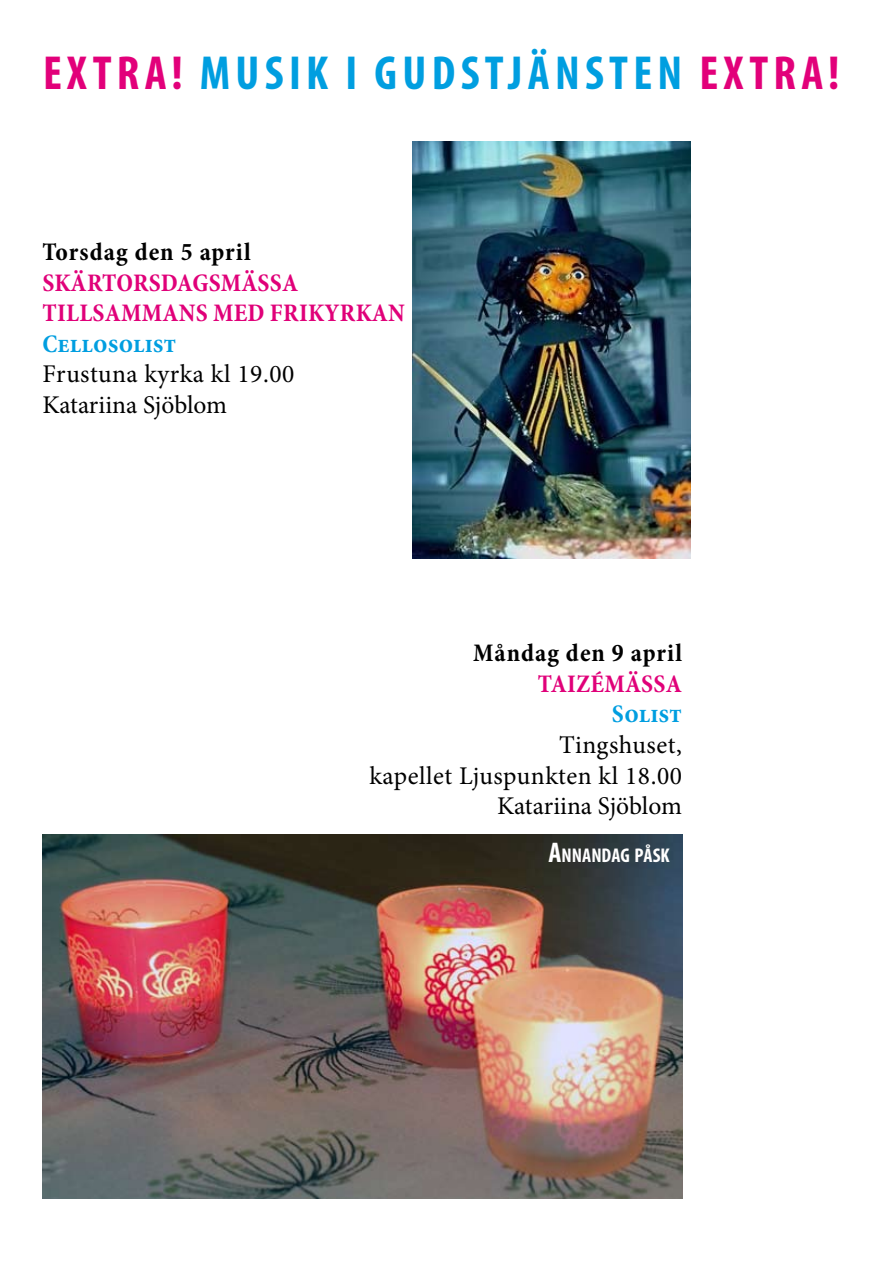
<style>
.page{position:relative;width:893px;height:1263px;background:#fff}
.page>*{position:absolute;margin:0;border:0;box-sizing:border-box;transform-origin:0 0}
.t1{font:700 condensed 48px "Myriad Pro";letter-spacing:.11em;color:#009ee0}
.t2{font:25.5px/30.6px "Minion Pro";letter-spacing:.01em;color:#000}
.t3{font:700 condensed 25.5px/30.6px "Minion Pro";letter-spacing:.01em;color:#e00079}
.t4{font:700 condensed 25.5px "Minion Pro";color:#000}
.t5{font:700 condensed 25.5px "Minion Pro";color:#009ee0}
.t6{font:700 condensed 19.95px "Myriad Pro";color:#fff}
.s1{color:#e2007a}
.s2{font-size:28.5px}
</style>
<div class="page">
<img style="left:412px;top:142px;width:278px;height:417px">
<img style="left:43px;top:835px;width:639px;height:364px">
<h1 class="t1" style="left:43px;top:43px;width:798px"><span class="s1">EXTRA!</span> MUSIK I GUDSTJÄNSTEN <span class="s1">EXTRA!</span></h1>
<p class="t4" style="left:43px;top:234px;width:210px">TORSDAG DEN 5 APRIL</p>
<p class="t3" style="left:43px;top:267px;width:257px">SKÄRTORSDAGSMÄSSA<br>TILLS</p>
<p class="t3" style="left:105px;top:298px;width:181px">AMMANS MED FRIKYRK</p>
<p class="t3" style="left:372px;top:298px;width:35px">AN</p>
<p class="t5" style="left:43px;top:326px;width:135px">CELLOSOLIST</p>
<p class="t2" style="left:43px;top:359px;width:253px">Frustuna kyrka kl 19.00<br>Katariina Sjöblom</p>
<p class="t4" style="left:473px;top:635px;width:210px">MÅNDAG DEN 9 APRIL</p>
<p class="t3" style="left:538px;top:668px;width:145px">TAIZÉMÄSSA</p>
<p class="t5" style="left:612px;top:697px;width:72px">SOLIST</p>
<p class="t2" style="left:369px;top:730px;width:314px;text-align:right">Tingshuset,<br>kapellet Ljuspunkten kl 18.00<br>Katariina Sjöblom</p>
<p class="t6" style="left:549px;top:843px;width:122px"><span class="s2">A</span>NNANDAG PÅSK</p>
</div>
